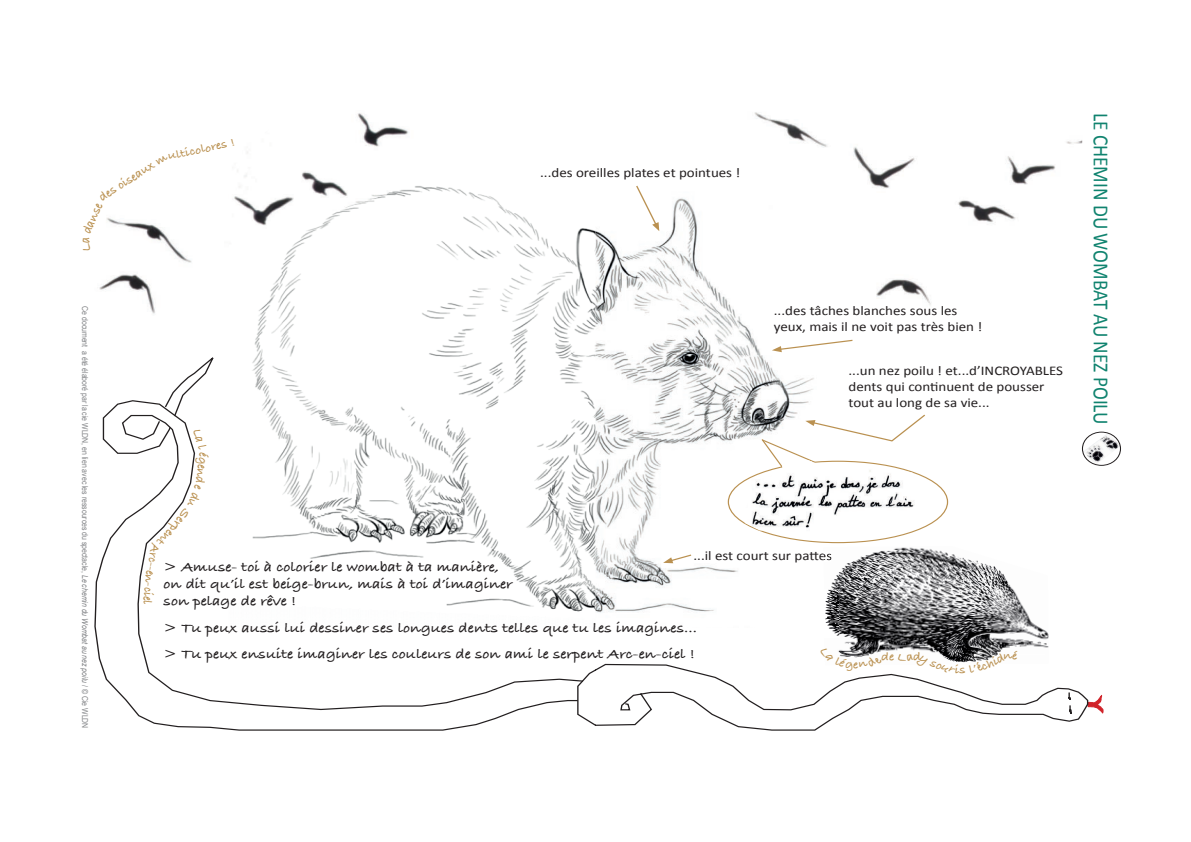
<style>
.page{position:relative;width:1191px;height:842px;background:#fff}
.page>*{position:absolute;margin:0;border:0;box-sizing:border-box;transform-origin:0 0}
.t1{font:21.8px "Calibri";color:#10836f;scale:.89 1}
.t2{font:700 14.5px/16.9px "Bradley Hand ITCTT";color:#231f20;scale:1.12 1}
.t3{font:700 13.6px "Bradley Hand ITCTT";color:#ba9151;scale:.89 1}
.t4{font:700 13.6px "Bradley Hand ITCTT";color:#ba9151;scale:.9 1}
.t5{font:700 13.4px "Bradley Hand ITCTT";color:#ba9151;scale:.92 1}
.t6{font:13.3px/16px "Calibri";color:#231f20;scale:1.12 1}
.t7{font:700 13.1px "Bradley Hand ITCTT";color:#ba9151;scale:.96 1}
.t8{font:700 12.6px "Bradley Hand ITCTT";color:#ba9151;scale:1.04 1}
.t9{font:700 12.2px "Bradley Hand ITCTT";color:#ba9151;scale:1.11 1}
.t10{font:700 12.1px "Bradley Hand ITCTT";color:#ba9151;scale:1.12 1}
.t11{font:8.2px "Arial";color:#808285;scale:.84 1}
.s1{font-style:italic}
</style>
<div class="page">
<img style="left:252px;top:186px;width:569px;height:423px">
<img style="left:99px;top:113px;width:323px;height:225px">
<img style="left:229px;top:164px;width:187px;height:93px">
<svg style="left:157px;top:315px;width:18px;height:18px"></svg>
<svg style="left:94px;top:559px;width:422px;height:172px"></svg>
<svg style="left:102px;top:399px;width:482px;height:312px"></svg>
<svg style="left:164px;top:357px;width:53px;height:61px"></svg>
<svg style="left:595px;top:186px;width:160px;height:427px"></svg>
<img style="left:694px;top:551px;width:127px;height:11px">
<div style="left:755px;top:589px;width:84px;height:49px;background:#fff"></div>
<img style="left:754px;top:112px;width:328px;height:193px">
<img style="left:703px;top:164px;width:119px;height:190px">
<img style="left:831px;top:547px;width:217px;height:100px">
<img style="left:825px;top:589px;width:14px;height:49px">
<svg style="left:823px;top:553px;width:8px;height:8px"></svg>
<svg style="left:635px;top:185px;width:24px;height:46px"></svg>
<svg style="left:772px;top:339px;width:81px;height:13px"></svg>
<img style="left:745px;top:466px;width:175px;height:66px">
<svg style="left:760px;top:413px;width:165px;height:56px"></svg>
<svg style="left:663px;top:554px;width:30px;height:9px"></svg>
<img style="left:1083px;top:433px;width:37px;height:32px">
<div style="left:1082px;top:432px;width:38px;height:34px;border:1px solid #231f20;border-radius:50%"></div>
<svg style="left:193px;top:429px;width:14px;height:21px"></svg>
<svg style="left:187px;top:484px;width:14px;height:22px"></svg>
<svg style="left:156px;top:529px;width:17px;height:17px"></svg>
<svg style="left:576px;top:647px;width:527px;height:84px"></svg>
<p class="t9" style="left:166px;top:147px;width:63px;rotate:-12deg">ulticolores !</p>
<p class="t8" style="left:95px;top:190px;width:77px;rotate:-33deg">des oiseaux m</p>
<p class="t5" style="left:77px;top:229px;width:36px;rotate:-67deg">danse</p>
<p class="t6" style="left:540px;top:164px;width:180px">...des oreilles plates et pointues !</p>
<p class="t11" style="left:90px;top:306px;width:504px;rotate:90deg">Ce document a été élaboré par la cie WLDN, en lien avec les ressources du spectacle, <span class="s1">Le chemin du Wombat au nez poilu</span> / © Cie WLDN</p>
<p class="t3" style="left:214px;top:454px;width:37px;rotate:97deg">égend</p>
<p class="t7" style="left:195px;top:517px;width:27px;rotate:128deg">Serp</p>
<p class="t6" style="left:774px;top:302px;width:188px">...des tâches blanches sous les yeux, mais il ne voit pas très bien !</p>
<p class="t6" style="left:848px;top:362px;width:193px">...un nez poilu ! et...d’INCROYABLES dents qui continuent de pousser tout au long de sa vie...</p>
<p class="t4" style="left:166px;top:546px;width:37px;rotate:101deg">Arc--e</p>
<p class="t3" style="left:160px;top:575px;width:35px;rotate:95deg">n-ciel</p>
<p class="t6" style="left:693px;top:548px;width:125px">...il est court sur pattes</p>
<p class="t6" style="left:809px;top:548px;width:10px">t</p>
<p class="t2" style="left:164px;top:558px;width:313px">&gt; Amuse- toi à colorier le wombat à ta manière, on dit qu’il est beige-brun, mais à toi d’imaginer son pelage de rêve !</p>
<p class="t2" style="left:164px;top:614px;width:478px;line-height:26.6px">&gt; Tu peux aussi lui dessiner ses longues dents telles que tu les imagines... &gt; Tu peux ensuite imaginer les couleurs de son ami le serpent Arc-en-ciel !</p>
<p class="t10" style="left:853px;top:655px;width:6px">e</p>
<p class="t10" style="left:889px;top:648px;width:6px">e</p>
<p class="t10" style="left:959px;top:661px;width:7px">s</p>
<p class="t10" style="left:1012px;top:646px;width:6px">é</p>
<h1 class="t1" style="left:1115px;top:113px;width:352px;rotate:90deg">LE CHEMIN DU WOMBAT AU NEZ POILU</h1>
</div>
